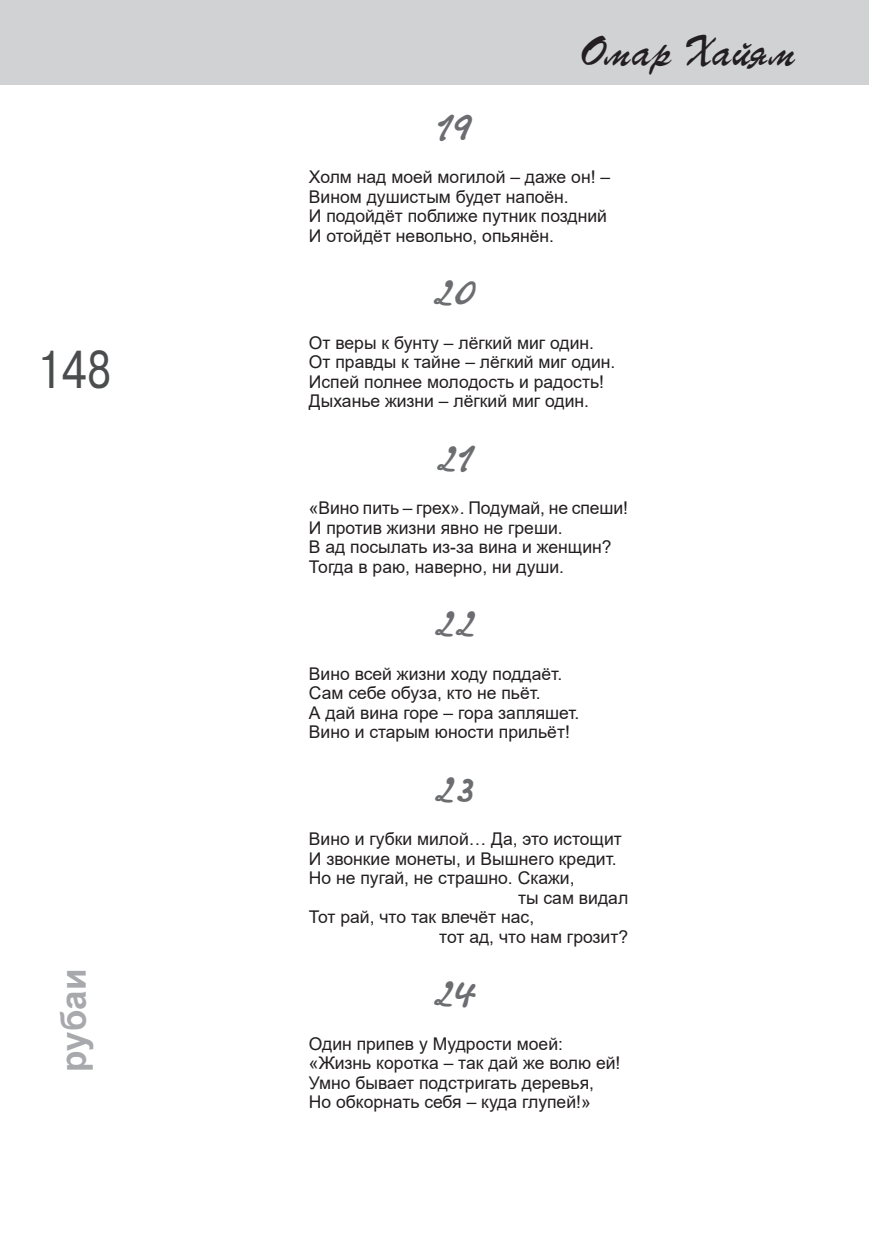
<style>
.page{position:relative;width:869px;height:1241px;background:#fff}
.page>*{position:absolute;margin:0;border:0;box-sizing:border-box;transform-origin:0 0}
.t1{font:49px "TT Arial";color:#4b4c4d;scale:.8 1}
.t2{font:45.5px "TT Olga";color:#6c6d70}
.t3{font:42px "TT Parsec";color:#231f20}
.t4{font:700 35px "Arial";color:#a8a9ad}
.t5{font:17.5px/19.4px "Arial";color:#231f20}
</style>
<div class="page">
<div style="left:0;top:0;width:868px;height:84px;background:#d1d2d4"></div>
<h1 class="t1" style="left:37px;top:342px;width:95px">148</h1>
<h3 class="t4" style="left:54px;top:1071px;width:104px;rotate:-90deg">рубаи</h3>
<h3 class="t3" style="left:579px;top:26px;width:218px">Омар Хайям</h3>
<h2 class="t2" style="left:436px;top:96px;width:39px">19</h2>
<p class="t5" style="left:309px;top:167px;width:302px">Холм над моей могилой – даже он! –<br>Вином душистым будет напоён.<br>И подойдёт поближе путник поздний<br>И отойдёт невольно, опьянён.</p>
<h2 class="t2" style="left:432px;top:261px;width:45px">20</h2>
<p class="t5" style="left:309px;top:333px;width:308px">От веры к бунту – лёгкий миг один.<br>От правды к тайне – лёгкий миг один.<br>Испей полнее молодость и радость!<br>Дыханье жизни – лёгкий миг один.</p>
<h2 class="t2" style="left:436px;top:427px;width:39px">21</h2>
<p class="t5" style="left:309px;top:498px;width:320px">«Вино пить – грех». Подумай, не спеши!<br>И против жизни явно не греши.<br>В ад посылать из-за вина и женщин?<br>Тогда в раю, наверно, ни души.</p>
<h2 class="t2" style="left:433px;top:592px;width:43px">22</h2>
<p class="t5" style="left:309px;top:664px;width:272px">Вино всей жизни ходу поддаёт.<br>Сам себе обуза, кто не пьёт.<br>А дай вина горе – гора запляшет.<br>Вино и старым юности прильёт!</p>
<h2 class="t2" style="left:433px;top:757px;width:43px">23</h2>
<p class="t5" style="left:309px;top:829px;width:314px">Вино и губки милой… Да, это истощит</p>
<p class="t5" style="left:309px;top:848px;width:309px">И звонкие монеты, и Вышнего кредит.</p>
<p class="t5" style="left:309px;top:868px;width:267px">Но не пугай, не страшно. Скажи,</p>
<p class="t5" style="left:518px;top:887px;width:112px">ты сам видал</p>
<p class="t5" style="left:309px;top:907px;width:227px">Тот рай, что так влечёт нас,</p>
<p class="t5" style="left:439px;top:926px;width:190px">тот ад, что нам грозит?</p>
<h2 class="t2" style="left:432px;top:962px;width:45px">24</h2>
<p class="t5" style="left:309px;top:1033px;width:313px">Один припев у Мудрости моей: «Жизнь коротка – так дай же волю ей!<br>Умно бывает подстригать деревья,<br>Но обкорнать себя – куда глупей!»</p>
</div>
